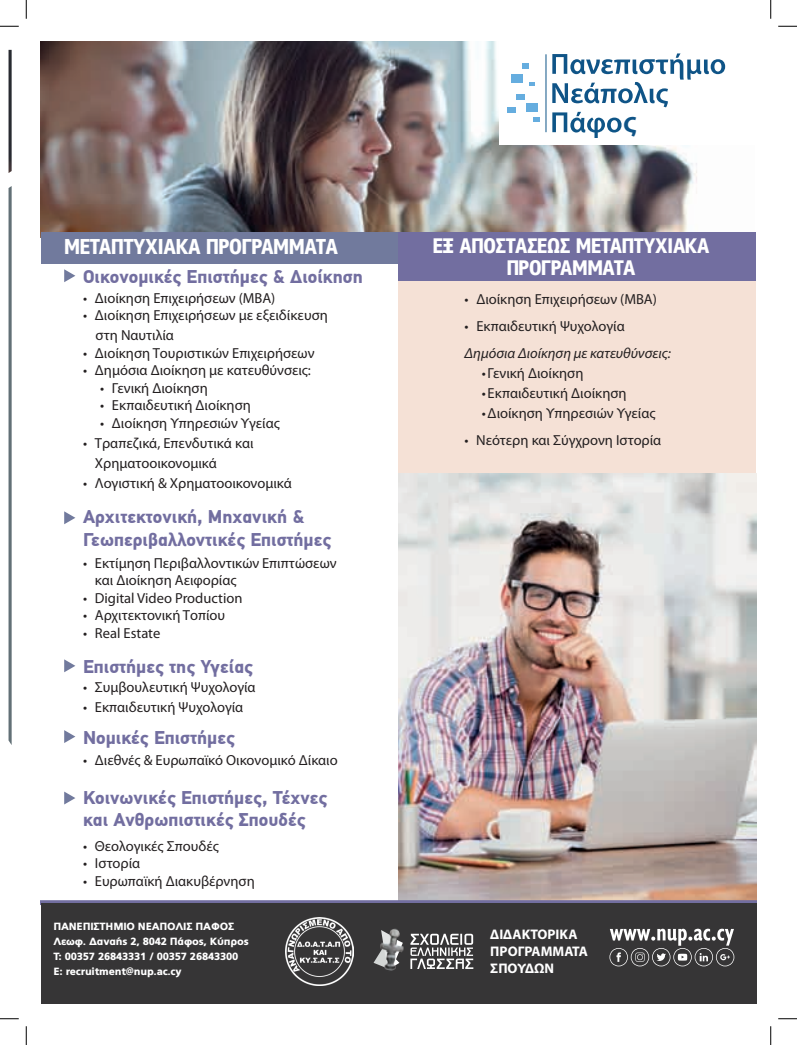
<style>
.page{position:relative;width:797px;height:1045px;background:#fff}
.page>*{position:absolute;margin:0;border:0;box-sizing:border-box;transform-origin:0 0}
.t1{font:600 30.5px "Myriad Pro";color:#0f5487}
.t2{font:700 18.38px/22.1px "PF Din Text Pro";color:#726ea0}
.t3{font:14.5px/20px "Myriad Pro";color:#231f20}
.t4{font:italic 14.5px "Myriad Pro";color:#231f20}
.t5{font:700 13.88px/16.8px "Myriad Pro";color:#fff}
.t6{font:900 10.5px/14.8px "PF Catalog";letter-spacing:-.02em;color:#fff}
</style>
<div class="page">
<img style="left:9px;top:50px;width:3px;height:123px">
<svg style="left:9px;top:186px;width:3px;height:559px;background:#748085"></svg>
<div style="left:398px;top:232px;width:358px;height:675px;background:#f5e1d6"></div>
<img style="left:398px;top:473px;width:358px;height:427px">
<div style="left:41px;top:900px;width:715px;height:5px;background:#726ea0"></div>
<img style="left:41px;top:41px;width:656px;height:191px">
<div style="left:500px;top:41px;width:256px;height:103px;background:#fff"></div>
<hr style="left:545px;top:54px;width:1px;height:78px;background:#0e5587">
<svg style="left:522px;top:64px;width:6px;height:5px"></svg>
<div style="left:511px;top:74px;width:12px;height:8px;background:#65addf"></div>
<svg style="left:529px;top:82px;width:5px;height:4px"></svg>
<div style="left:516px;top:94px;width:8px;height:5px;background:#65addf"></div>
<div style="left:526px;top:103px;width:11px;height:8px;background:#65addf"></div>
<div style="left:507px;top:107px;width:9px;height:6px;background:#65addf"></div>
<svg style="left:533px;top:117px;width:7px;height:4px"></svg>
<svg style="left:552px;top:53px;width:173px;height:85px"></svg>
<div style="left:41px;top:232px;width:357px;height:32px;background:#717a9d"></div>
<div style="left:398px;top:232px;width:358px;height:49px;background:#726ea0"></div>
<div style="left:41px;top:903px;width:715px;height:100px;background:#363536"></div>
<img style="left:285px;top:917px;width:68px;height:68px">
<svg style="left:64px;top:269px;width:11px;height:13px"></svg>
<svg style="left:64px;top:511px;width:11px;height:13px"></svg>
<svg style="left:64px;top:791px;width:11px;height:13px"></svg>
<svg style="left:64px;top:659px;width:11px;height:13px"></svg>
<svg style="left:64px;top:730px;width:11px;height:13px"></svg>
<svg style="left:609px;top:928px;width:125px;height:39px"></svg>
<img style="left:373px;top:928px;width:31px;height:43px">
<svg style="left:410px;top:933px;width:63px;height:36px"></svg>
<svg style="left:0;top:25px;width:19px;height:2px"></svg>
<svg style="left:778px;top:25px;width:19px;height:2px"></svg>
<svg style="left:0;top:1018px;width:19px;height:1px"></svg>
<svg style="left:778px;top:1018px;width:19px;height:1px"></svg>
<svg style="left:25px;top:0;width:2px;height:19px"></svg>
<svg style="left:25px;top:1026px;width:2px;height:19px"></svg>
<svg style="left:770px;top:0;width:1px;height:19px"></svg>
<svg style="left:770px;top:1026px;width:1px;height:19px"></svg>
<p class="t2" style="left:83px;top:266px;width:281px">Οικονομικές Επιστήμες &amp; Διοίκηση</p>
<p class="t3" style="left:83px;top:288px;width:194px">• Διοίκηση Επιχειρήσεων (ΜΒΑ)</p>
<p class="t3" style="left:95px;top:305px;width:234px;text-indent:-12px">• Διοίκηση Επιχειρήσεων με εξειδίκευση στη Ναυτιλία</p>
<p class="t3" style="left:83px;top:343px;width:233px">• Διοίκηση Τουριστικών Επιχειρήσεων</p>
<p class="t3" style="left:83px;top:360px;width:229px">• Δημόσια Διοίκηση με κατευθύνσεις:</p>
<p class="t3" style="left:100px;top:378px;width:109px">• Γενική Διοίκηση</p>
<p class="t3" style="left:100px;top:395px;width:152px">• Εκπαιδευτική Διοίκηση</p>
<p class="t3" style="left:100px;top:413px;width:181px">• Διοίκηση Υπηρεσιών Υγείας</p>
<p class="t3" style="left:95px;top:433px;width:160px;text-indent:-12px">• Τραπεζικά, Επενδυτικά και<br>Χρηματοοικονομικά</p>
<p class="t3" style="left:83px;top:473px;width:210px">• Λογιστική &amp; Χρηματοοικονομικά</p>
<p class="t2" style="left:83px;top:506px;width:250px">Αρχιτεκτονική, Μηχανική &amp;<br>Γεωπεριβαλλοντικές Επιστήμες</p>
<p class="t3" style="left:95px;top:554px;width:243px;line-height:17.5px;text-indent:-12px">• Εκτίμηση Περιβαλλοντικών Επιπτώσεων και Διοίκηση Αειφορίας</p>
<p class="t3" style="left:83px;top:587px;width:161px">• Digital Video Production</p>
<p class="t3" style="left:83px;top:605px;width:144px">• Αρχιτεκτονική Τοπίου</p>
<p class="t3" style="left:83px;top:622px;width:79px">• Real Estate</p>
<p class="t2" style="left:83px;top:656px;width:171px">Επιστήμες της Υγείας</p>
<p class="t3" style="left:83px;top:677px;width:174px">• Συμβουλευτική Ψυχολογία</p>
<p class="t3" style="left:83px;top:697px;width:162px">• Εκπαιδευτική Ψυχολογία</p>
<p class="t2" style="left:83px;top:727px;width:153px">Νομικές Επιστήμες</p>
<p class="t3" style="left:83px;top:750px;width:256px">• Διεθνές &amp; Ευρωπαϊκό Οικονομικό Δίκαιο</p>
<p class="t2" style="left:83px;top:786px;width:246px">Κοινωνικές Επιστήμες, Τέχνες και Ανθρωπιστικές Σπουδές</p>
<p class="t3" style="left:83px;top:836px;width:137px">• Θεολογικές Σπουδές</p>
<p class="t3" style="left:83px;top:853px;width:59px">• Ιστορία</p>
<p class="t3" style="left:83px;top:871px;width:173px">• Ευρωπαϊκή Διακυβέρνηση</p>
<h1 class="t1" style="left:623px;top:103px;width:15px">ς</h1>
<p class="t3" style="left:464px;top:289px;width:194px">• Διοίκηση Επιχειρήσεων (ΜΒΑ)</p>
<p class="t3" style="left:464px;top:316px;width:162px">• Εκπαιδευτική Ψυχολογία</p>
<p class="t4" style="left:464px;top:344px;width:208px">Δημόσια Διοίκηση με κατευθύνσεις:</p>
<p class="t3" style="left:482px;top:363px;width:103px">• Γενική Διοίκηση</p>
<p class="t3" style="left:482px;top:383px;width:146px">• Εκπαιδευτική Διοίκηση</p>
<p class="t3" style="left:482px;top:403px;width:175px">• Διοίκηση Υπηρεσιών Υγείας</p>
<p class="t3" style="left:464px;top:430px;width:198px">• Νεότερη και Σύγχρονη Ιστορία</p>
<p class="t6" style="left:53px;top:919px;width:197px">ΠΑΝΕΠΙΣΤΗΜΙΟ ΝΕΑΠΟΛΙΣ ΠΑΦΟΣ<br>Λεωφ. Δαναής 2, 8042 Πάφος, Κύπρος<br>T: 00357 26843331 / 00357 26843300<br>E: recruitment@nup.ac.cy</p>
<p class="t5" style="left:490px;top:925px;width:99px">ΔΙΔΑΚΤΟΡΙΚΑ<br>ΠΡΟΓΡΑΜΜΑΤΑ<br>ΣΠΟΥΔΩΝ</p>
</div>
